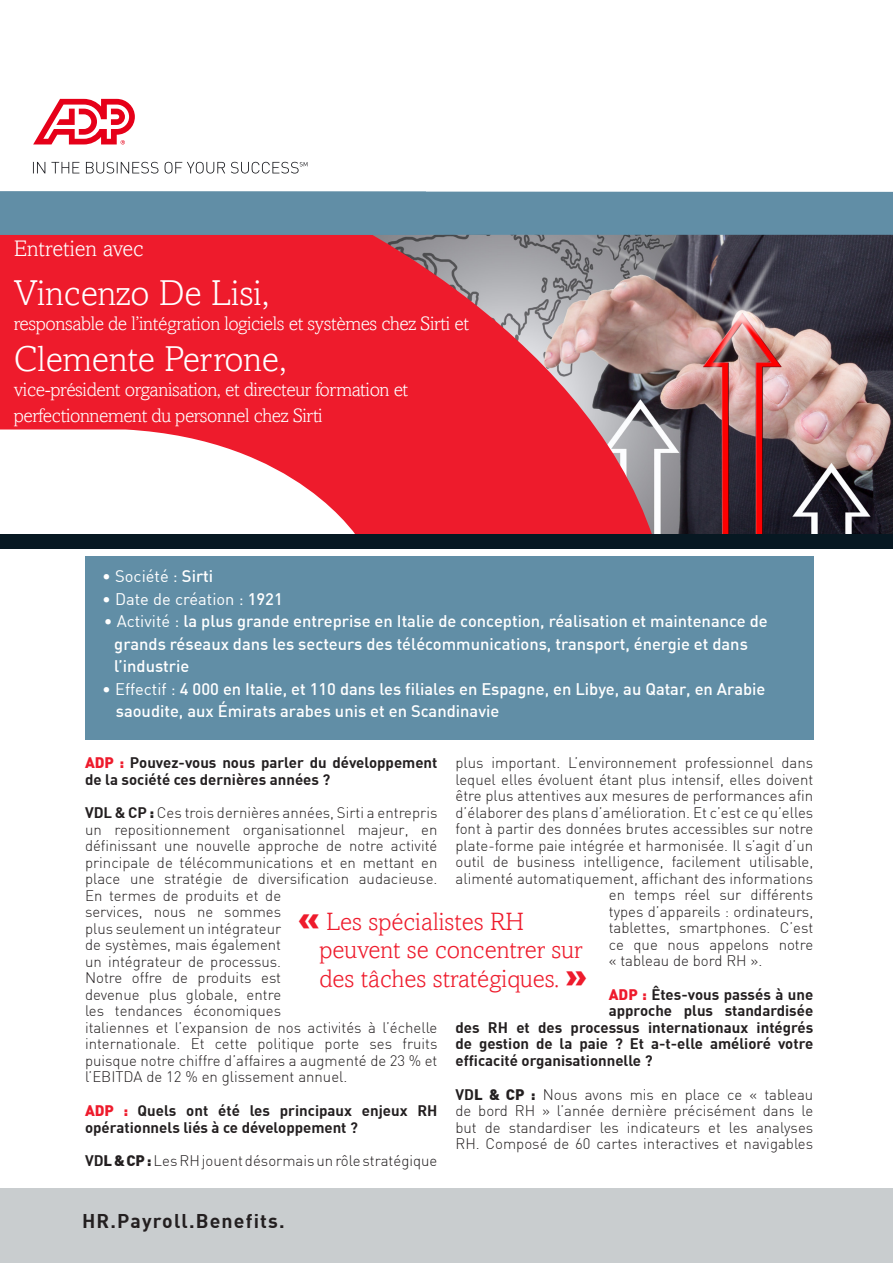
<style>
.page{position:relative;width:893px;height:1263px;background:#fff}
.page>*{position:absolute;margin:0;border:0;box-sizing:border-box;transform-origin:0 0}
.boventitel_cover{font:300 36px "Amasis";color:#fff}
.brood{font:300 25.05px/28.5px "Amasis";color:#ee1b2c}
.boventitel_cover-2{font:300 22.5px "Amasis";color:#fff}
.boventitel_cover-3{font:300 19.5px/25.5px "Amasis";letter-spacing:-.02em;color:#fff}
.titel_cover{font:700 19.5px "DIN";letter-spacing:.06em;color:#231f20}
.t1{font:500 16.5px/22.5px "DIN";color:#fff}
.t2{font:16.5px "DIN";color:#fff}
.brood-2{font:300 15px/16.5px "DIN";color:#231f20}
.brood-3{font:700 15px/16.5px "DIN";color:#231f20}
.ADP{font:700 15px/16.5px "DIN";color:#231f20}
.s1{font-weight:500}
.s2{font-weight:400}
.s3{font-weight:900;color:#ee1b2c}
.s4{font-weight:700}
.s5{font-weight:900}
.s6{font-weight:900;font-size:34.5px}
</style>
<div class="page">
<img style="left:654px;top:235px;width:239px;height:299px">
<div style="left:0;top:1188px;width:893px;height:75px;background:#c9cdcf"></div>
<svg style="left:33px;top:162px;width:274px;height:12px"></svg>
<svg style="left:33px;top:99px;width:102px;height:45px"></svg>
<svg style="left:0;top:235px;width:654px;height:299px;fill:#ee1b2c"></svg>
<div style="left:0;top:534px;width:893px;height:15px;background:#071822"></div>
<div style="left:425px;top:191px;width:468px;height:44px;background:#618ea6"></div>
<div style="left:0;top:191px;width:425px;height:44px;background:#618ea6"></div>
<div style="left:85px;top:556px;width:728px;height:183px;background:#618ea6"></div>
<p class="boventitel_cover-2" style="left:14px;top:235px;width:131px">Entretien avec</p>
<p class="boventitel_cover" style="left:14px;top:272px;width:257px">Vincenzo De Lisi,</p>
<p class="boventitel_cover-3" style="left:14px;top:311px;width:457px">responsable de l’intégration logiciels et systèmes chez Sirti et</p>
<p class="boventitel_cover" style="left:14px;top:338px;width:274px">Clemente Perrone,</p>
<p class="boventitel_cover-3" style="left:14px;top:377px;width:396px">vice-président organisation, et directeur formation et perfectionnement du personnel chez Sirti</p>
<p class="t2" style="left:102px;top:566px;width:113px">• Société : <span class="s1">Sirti</span></p>
<p class="t2" style="left:102px;top:589px;width:182px">• Date de création : <span class="s1">1921</span></p>
<p class="t1" style="left:114px;top:610px;width:655px;text-indent:-10px"><span class="s2">• Activité :</span> la plus grande entreprise en Italie de conception, réalisation et maintenance de grands réseaux dans les secteurs des télécommunications, transport, énergie et dans l’industrie</p>
<p class="t1" style="left:116px;top:677px;width:651px;text-indent:-14px"><span class="s2">• Effectif :</span> 4 000 en Italie, et 110 dans les filiales en Espagne, en Libye, au Qatar, en Arabie saoudite, aux Émirats arabes unis et en Scandinavie</p>
<p class="ADP" style="left:85px;top:754px;width:354px"><span class="s3">ADP :</span> Pouvez-vous nous parler du développement de la société ces dernières années ?</p>
<p class="brood-2" style="left:85px;top:805px;width:354px"><span class="s4">VDL &amp; CP</span> <span class="s5">:</span> Ces trois dernières années, Sirti a entrepris un repositionnement organisationnel majeur, en définissant une nouvelle approche de notre activité principale de télécommunications et en mettant en place une stratégie de diversification audacieuse.<br>En termes de produits et de<br>services, nous ne sommes<br>plus seulement un intégrateur<br>de systèmes, mais également<br>un intégrateur de processus.<br>Notre offre de produits est<br>devenue plus globale, entre<br>les tendances économiques<br>italiennes et l’expansion de nos activités à l’échelle internationale. Et cette politique porte ses fruits puisque notre chiffre d’affaires a augmenté de 23 % et l’EBITDA de 12 % en glissement annuel.</p>
<p class="brood-3" style="left:85px;top:1102px;width:354px"><span class="s3">ADP :</span> Quels ont été les principaux enjeux RH opérationnels liés à ce développement ?</p>
<p class="brood-2" style="left:85px;top:1152px;width:354px"><span class="s4">VD</span><span class="s5">L &amp; CP :</span> Les RH jouent désormais un rôle stratégique</p>
<p class="brood-2" style="left:455px;top:755px;width:359px">plus important. L’environnement professionnel dans</p>
<p class="brood-2" style="left:455px;top:771px;width:359px">lequel elles évoluent étant plus intensif, elles doivent</p>
<p class="brood-2" style="left:455px;top:788px;width:359px">être plus attentives aux mesures de performances afin</p>
<p class="brood-2" style="left:455px;top:804px;width:359px">d’élaborer des plans d’amélioration. Et c’est ce qu’elles</p>
<p class="brood-2" style="left:455px;top:821px;width:359px">font à partir des données brutes accessibles sur notre</p>
<p class="brood-2" style="left:455px;top:837px;width:359px">plate-forme paie intégrée et harmonisée. Il s’agit d’un</p>
<p class="brood-2" style="left:455px;top:854px;width:359px">outil de business intelligence, facilement utilisable,</p>
<p class="brood-2" style="left:455px;top:870px;width:359px">alimenté automatiquement, affichant des informations</p>
<p class="brood-2" style="left:609px;top:887px;width:206px">en temps réel sur différents</p>
<p class="brood-2" style="left:609px;top:903px;width:206px">types d’appareils : ordinateurs,</p>
<p class="brood-2" style="left:609px;top:920px;width:206px">tablettes, smartphones. C’est</p>
<p class="brood-2" style="left:609px;top:936px;width:206px">ce que nous appelons notre</p>
<p class="brood-2" style="left:609px;top:953px;width:155px">« tableau de bord RH ».</p>
<p class="brood-3" style="left:609px;top:986px;width:206px"><span class="s3">ADP :</span> Êtes-vous passés à une</p>
<p class="brood-3" style="left:609px;top:1002px;width:206px">approche plus standardisée</p>
<p class="brood-3" style="left:455px;top:1019px;width:359px">des RH et des processus internationaux intégrés</p>
<p class="brood-3" style="left:455px;top:1035px;width:359px">de gestion de la paie ? Et a-t-elle amélioré votre</p>
<p class="brood-3" style="left:455px;top:1052px;width:199px">efficacité organisationnelle ?</p>
<p class="brood-2" style="left:455px;top:1086px;width:359px;text-align:justify"><span class="s4">VD</span><span class="s5">L &amp; CP :</span> Nous avons mis en place ce « tableau de bord RH » l’année dernière précisément dans le but de standardiser les indicateurs et les analyses RH. Composé de 60 cartes interactives et navigables</p>
<p class="brood" style="left:319px;top:907px;width:269px;text-indent:-21px"><span class="s6">«</span> Les spécialistes RH peuvent se concentrer sur des tâches stratégiques. <span class="s6">»</span></p>
<p class="titel_cover" style="left:82px;top:1208px;width:204px">HR.Payroll.Benefits.</p>
</div>
